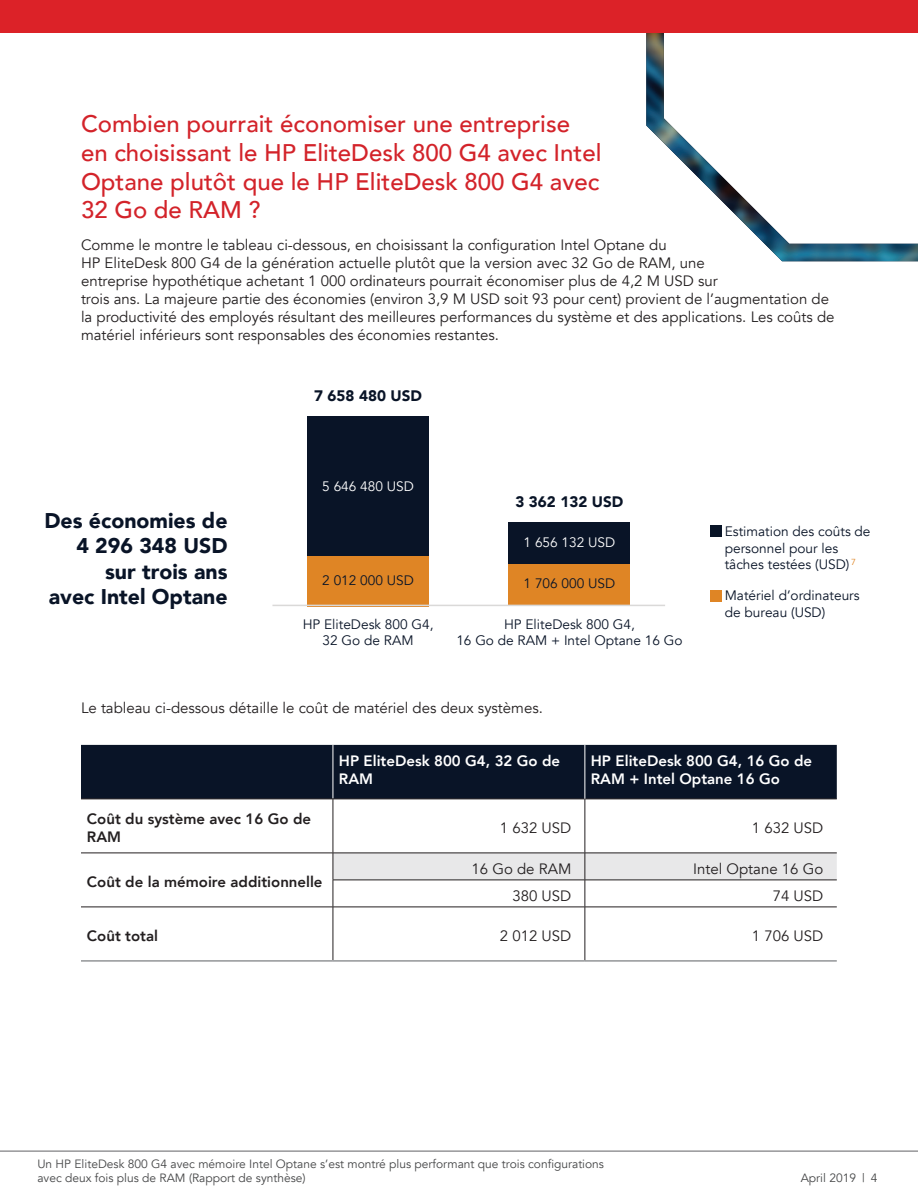
<style>
.page{position:relative;width:918px;height:1188px;background:#fff}
.page>*{position:absolute;margin:0;border:0;box-sizing:border-box;transform-origin:0 0}
.t1{font:500 24px/28.8px "Avenir";color:#d3232a}
.t2{font:900 21.3px/25.5px "Avenir";color:#091427;text-align:right}
.t3{font:900 15.15px "Avenir";color:#091427}
.t4{font:15px/18px "Avenir";color:#231f20}
.t5{font:800 15px/18px "Avenir";color:#fff}
.t6{font:800 15px/18px "Avenir";color:#231f20}
.t7{font:13.65px/16.4px "Avenir";color:#091427;text-align:center}
.t8{font:13.65px "Avenir";color:#fff}
.t9{font:12px/14.4px "Avenir";color:#454647}
.t10{font:8.7px "Avenir";color:#df8525}
</style>
<div class="page">
<div style="left:81px;top:745px;width:756px;height:54px;background:#091427"></div>
<hr style="left:333px;top:745px;width:1px;height:54px;background:#fff">
<hr style="left:81px;top:799px;width:252px;height:1px;background:#231f20">
<hr style="left:333px;top:799px;width:252px;height:1px;background:#231f20">
<hr style="left:585px;top:799px;width:252px;height:1px;background:#231f20">
<hr style="left:333px;top:799px;width:1px;height:54px;background:#231f20">
<hr style="left:81px;top:853px;width:252px;height:1px;background:#231f20">
<hr style="left:81px;top:907px;width:252px;height:1px;background:#231f20">
<hr style="left:333px;top:907px;width:252px;height:1px;background:#231f20">
<hr style="left:333px;top:907px;width:1px;height:53px;background:#231f20">
<hr style="left:585px;top:907px;width:252px;height:1px;background:#231f20">
<hr style="left:81px;top:960px;width:252px;height:2px;background:#939598">
<hr style="left:333px;top:960px;width:252px;height:2px;background:#939598">
<hr style="left:585px;top:960px;width:252px;height:2px;background:#939598">
<hr style="left:585px;top:799px;width:1px;height:54px;background:#231f20">
<svg style="left:333px;top:853px;width:504px;height:54px"></svg>
<hr style="left:585px;top:907px;width:1px;height:53px;background:#231f20">
<hr style="left:585px;top:745px;width:1px;height:54px;background:#fff">
<div style="left:307px;top:556px;width:122px;height:50px;background:#df8525"></div>
<div style="left:307px;top:416px;width:122px;height:140px;background:#091427"></div>
<div style="left:509px;top:564px;width:121px;height:42px;background:#df8525"></div>
<div style="left:509px;top:523px;width:121px;height:41px;background:#091427"></div>
<div style="left:710px;top:591px;width:11px;height:11px;background:#df8525"></div>
<div style="left:710px;top:525px;width:11px;height:11px;background:#091427"></div>
<hr style="left:272px;top:605px;width:393px;height:1px;background:#dad9d8">
<img style="left:646px;top:32px;width:272px;height:229px">
<hr style="left:0;top:1151px;width:918px;height:1px;background:#616164">
<div style="left:0;top:0;width:918px;height:32px;background:#dc2228"></div>
<h1 class="t1" style="left:81px;top:108px;width:522px">Combien pourrait économiser une entreprise en choisissant le HP EliteDesk 800 G4 avec Intel Optane plutôt que le HP EliteDesk 800 G4 avec 32 Go de RAM ?</h1>
<p class="t4" style="left:81px;top:236px;width:755px">Comme le montre le tableau ci-dessous, en choisissant la configuration Intel Optane du<br>HP EliteDesk 800 G4 de la génération actuelle plutôt que la version avec 32 Go de RAM, une<br>entreprise hypothétique achetant 1 000 ordinateurs pourrait économiser plus de 4,2 M USD sur<br>trois ans. La majeure partie des économies (environ 3,9 M USD soit 93 pour cent) provient de l’augmentation de la productivité des employés résultant des meilleures performances du système et des applications. Les coûts de matériel inférieurs sont responsables des économies restantes.</p>
<p class="t3" style="left:314px;top:383px;width:109px">7 658 480 USD</p>
<h2 class="t2" style="left:44px;top:507px;width:185px">Des économies de<br>4 296 348 USD sur trois ans<br>avec Intel Optane</h2>
<p class="t8" style="left:322px;top:478px;width:93px">5 646 480 USD</p>
<p class="t7" style="left:322px;top:572px;width:93px">2 012 000 USD</p>
<p class="t7" style="left:303px;top:616px;width:132px">HP EliteDesk 800 G4,<br>32 Go de RAM</p>
<p class="t3" style="left:515px;top:489px;width:109px">3 362 132 USD</p>
<p class="t8" style="left:524px;top:534px;width:93px">1 656 132 USD</p>
<p class="t7" style="left:524px;top:575px;width:93px">1 706 000 USD</p>
<p class="t7" style="left:456px;top:616px;width:228px">HP EliteDesk 800 G4,<br>16 Go de RAM + Intel Optane 16 Go</p>
<p class="t7" style="left:725px;top:524px;width:147px;text-align:left">Estimation des coûts de personnel pour les tâches testées (USD)</p>
<p class="t7" style="left:725px;top:588px;width:136px;text-align:left">Matériel d’ordinateurs de bureau (USD)</p>
<p class="t10" style="left:851px;top:557px;width:6px">7</p>
<p class="t4" style="left:81px;top:700px;width:463px">Le tableau ci-dessous détaille le coût de matériel des deux systèmes.</p>
<p class="t5" style="left:339px;top:752px;width:223px">HP EliteDesk 800 G4, 32 Go de<br>RAM</p>
<p class="t5" style="left:591px;top:752px;width:223px">HP EliteDesk 800 G4, 16 Go de<br>RAM + Intel Optane 16 Go</p>
<p class="t6" style="left:87px;top:810px;width:226px">Coût du système avec 16 Go de<br>RAM</p>
<p class="t4" style="left:500px;top:820px;width:73px">1 632 USD</p>
<p class="t4" style="left:752px;top:820px;width:73px">1 632 USD</p>
<p class="t6" style="left:87px;top:873px;width:237px">Coût de la mémoire additionnelle</p>
<p class="t4" style="left:472px;top:860px;width:101px">16 Go de RAM</p>
<p class="t4" style="left:693px;top:860px;width:132px">Intel Optane 16 Go</p>
<p class="t4" style="left:512px;top:887px;width:60px">380 USD</p>
<p class="t4" style="left:773px;top:887px;width:52px">74 USD</p>
<p class="t6" style="left:87px;top:927px;width:73px">Coût total</p>
<p class="t4" style="left:500px;top:927px;width:73px">2 012 USD</p>
<p class="t4" style="left:752px;top:927px;width:73px">1 706 USD</p>
<p class="t9" style="left:37px;top:1157px;width:568px">Un HP EliteDesk 800 G4 avec mémoire Intel Optane s’est montré plus performant que trois configurations avec deux fois plus de RAM (Rapport de synthèse)</p>
<p class="t9" style="left:801px;top:1171px;width:78px">April 2019 | 4</p>
</div>
